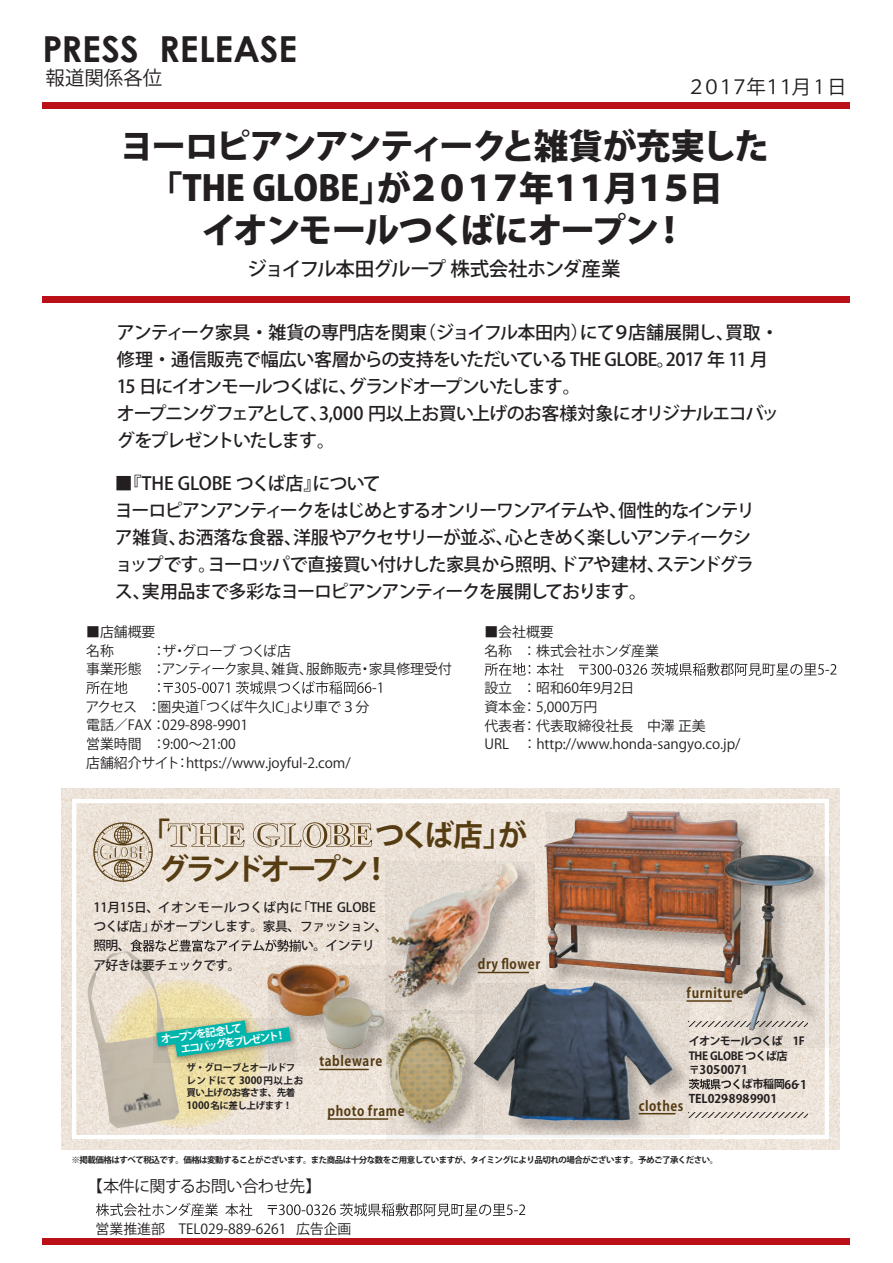
<style>
.page{position:relative;width:893px;height:1263px;background:#fff}
.page>*{position:absolute;margin:0;border:0;box-sizing:border-box;transform-origin:0 0}
.t1{font:700 35.85px "Century Gothic";color:#231f20}
.t2{font:800 34.8px/41.7px "Koz Go Pr 6 N";letter-spacing:-.065em;color:#231f20;text-align:center}
.t3{font:700 29.7px/34px "Koz Go Pr 6 N";letter-spacing:-.135em;color:#563c12}
.t4{font:500 19.5px "Koz Go Pr 6 N";letter-spacing:-.045em;color:#231f20}
.t5{font:19.5px "Koz Go Pr 6 N";letter-spacing:-.21em;color:#231f20}
.t6{font:19.5px "Koz Go Pr 6 N";letter-spacing:-.155em;color:#231f20}
.t7{font:500 18px/27px "Koz Go Pr 6 N";letter-spacing:-.06em;color:#231f20}
.t8{font:16.05px "Koz Go Pr 6 N";letter-spacing:-.03em;color:#231f20}
.t9{font:13.8px/18.6px "Koz Go Pr 6 N";color:#231f20}
.t10{font:700 13.8px "Koz Go Pr 6 N";letter-spacing:.05em;color:#563c12;scale:.9 1}
.t11{font:500 12.75px/19.2px "Koz Go Pr 6 N";letter-spacing:-.02em;color:#231f20}
.t12{font:500 12.75px "Koz Go Pr 6 N";letter-spacing:-.04em;color:#231f20}
.t13{font:700 11.85px "Koz Go Pr 6 N";color:#231f20}
.t14{font:700 11.1px/14.4px "Koz Go Pr 6 N";letter-spacing:-.07em;color:#231f20}
.t15{font:700 10.65px/12.8px "Koz Go Pr 6 N";color:#fff}
.t16{font:700 9.6px/12.8px "Koz Go Pr 6 N";letter-spacing:-.055em;color:#231f20}
.t17{font:700 8.55px "Koz Go Pr 6 N";letter-spacing:-.06em;color:#231f20}
.s1{font-size:11.1px}
.s2{font-size:11.85px}
.s3{font-size:10.2px}
</style>
<div class="page">
<div style="left:43px;top:102px;width:807px;height:7px;background:#bb1018"></div>
<div style="left:43px;top:296px;width:807px;height:7px;background:#bb1018"></div>
<div style="left:43px;top:1238px;width:807px;height:7px;background:#bb1018"></div>
<svg style="left:86px;top:681px;width:295px;height:13px"></svg>
<svg style="left:485px;top:663px;width:351px;height:13px"></svg>
<svg style="left:96px;top:1203px;width:429px;height:13px"></svg>
<img style="left:61px;top:788px;width:779px;height:362px">
<div style="left:72px;top:799px;width:757px;height:340px;border:4px solid #fff"></div>
<svg style="left:167px;top:823px;width:78px;height:24px;background:#ccbfae"></svg>
<svg style="left:253px;top:822px;width:119px;height:26px;background:#cabcab"></svg>
<svg style="left:690px;top:812px;width:70px;height:188px"></svg>
<img style="left:544px;top:811px;width:200px;height:173px">
<svg style="left:268px;top:1049px;width:117px;height:17px;background:#dad1c8"></svg>
<img style="left:267px;top:964px;width:118px;height:85px">
<img style="left:385px;top:861px;width:149px;height:149px">
<img style="left:400px;top:860px;width:108px;height:79px">
<svg style="left:387px;top:1010px;width:96px;height:130px;background:#c5baa6"></svg>
<img style="left:385px;top:1009px;width:40px;height:113px">
<hr style="left:319px;top:1069px;width:50px;height:1px;background:#563c12">
<hr style="left:478px;top:972px;width:51px;height:1px;background:#563c12">
<svg style="left:690px;top:1079px;width:50px;height:10px"></svg>
<svg style="left:690px;top:1112px;width:118px;height:6px"></svg>
<svg style="left:690px;top:1022px;width:33px;height:5px"></svg>
<svg style="left:475px;top:983px;width:215px;height:155px;background:#939395"></svg>
<img style="left:473px;top:982px;width:121px;height:99px">
<hr style="left:639px;top:1113px;width:36px;height:1px;background:#563c12">
<svg style="left:93px;top:822px;width:60px;height:60px;background:#c6b8a6"></svg>
<hr style="left:328px;top:1118px;width:60px;height:2px;background:#563c12">
<svg style="left:725px;top:856px;width:106px;height:191px;fill:#e5dcd3"></svg>
<img style="left:723px;top:855px;width:91px;height:176px">
<hr style="left:686px;top:1000px;width:46px;height:2px;background:#563c12">
<svg style="left:104px;top:979px;width:162px;height:149px;background:#ecdead"></svg>
<img style="left:87px;top:951px;width:93px;height:177px">
<svg style="left:154px;top:1017px;width:143px;height:45px"></svg>
<svg style="left:156px;top:1020px;width:135px;height:37px;background:#5ebca8"></svg>
<svg style="left:130px;top:939px;width:171px;height:13px;background:#ada59f"></svg>
<h1 class="t1" style="left:43px;top:22px;width:256px">PRESS RELEASE</h1>
<p class="t6" style="left:46px;top:67px;width:118px">報道関係各位</p>
<p class="t5" style="left:686px;top:76px;width:162px">２０１７年１１月 1 日</p>
<h2 class="t2" style="left:120px;top:127px;width:651px">ヨーロピアンアンティークと雑貨が充実した「THE GLOBE」が２０１７年１１月１５日<br>イオンモールつくばにオープン！</h2>
<p class="t4" style="left:248px;top:258px;width:374px">ジョイフル本田グループ 株式会社ホンダ産業</p>
<p class="t7" style="left:117px;top:319px;width:664px">アンティーク家具・雑貨の専門店を関東（ジョイフル本田内）にて９店舗展開し、買取・修理・通信販売で幅広い客層からの支持をいただいている THE GLOBE。2017 年 11 月15 日にイオンモールつくばに、グランドオープンいたします。<br>オープニングフェアとして、3,000 円以上お買い上げのお客様対象にオリジナルエコバッグをプレゼントいたします。</p>
<p class="t7" style="left:115px;top:470px;width:641px">■『THE GLOBE つくば店』について<br>ヨーロピアンアンティークをはじめとするオンリーワンアイテムや、個性的なインテリア雑貨、お洒落な食器、洋服やアクセサリーが並ぶ、心ときめく楽しいアンティークショップです。ヨーロッパで直接買い付けした家具から照明、ドアや建材、ステンドグラス、実用品まで多彩なヨーロピアンアンティークを展開しております。</p>
<p class="t9" style="left:86px;top:623px;width:367px">■店舗概要<br>名称　　　：ザ・グローブ つくば店<br>事業形態 ：アンティーク家具、雑貨、服飾販売・家具修理受付</p>
<p class="t9" style="left:86px;top:697px;width:285px">アクセス ：圏央道「つくば牛久IC」より車で３分電話／FAX：029-898-9901<br>営業時間　：9:00～21:00<br>店舗紹介サイト：https://www.joyful-2.com/</p>
<p class="t9" style="left:484px;top:623px;width:176px">■会社概要<br>名称　： 株式会社ホンダ産業</p>
<p class="t9" style="left:484px;top:679px;width:258px">設立　： 昭和60年9月2日<br>資本金： 5,000万円<br>代表者： 代表取締役社長　中澤 正美<br>URL ：http://www.honda-sangyo.co.jp/</p>
<h3 class="t3" style="left:141px;top:817px;width:31px">「</h3>
<h3 class="t3" style="left:159px;top:819px;width:370px;text-indent:215px">つくば店」がグランドオープン！</h3>
<p class="t11" style="left:93px;top:898px;width:296px">11月15日、イオンモールつくば内に「THE GLOBEつくば店」がオープンします。家具、ファッション、照明、</p>
<p class="t11" style="left:301px;top:936px;width:75px">い。インテリ</p>
<p class="t12" style="left:93px;top:958px;width:149px">ア好きは要チェックです。</p>
<p class="t10" style="left:478px;top:956px;width:71px">dry flower</p>
<p class="t10" style="left:686px;top:985px;width:65px">furniture</p>
<p class="t15" style="left:178px;top:1031px;width:108px;text-indent:-18px;rotate:-8deg">オープンを記念して<br>エコバッグをプレゼント！</p>
<p class="t14" style="left:689px;top:1034px;width:118px">イオンモールつくば 1F<br>THE GLOBE つくば店</p>
<p class="t13" style="left:689px;top:1063px;width:61px"><span class="s1">〒</span>305-0071</p>
<p class="t14" style="left:742px;top:1077px;width:67px">ば市稲岡<span class="s2">66-1</span></p>
<p class="t13" style="left:689px;top:1092px;width:90px">TEL 029-898-9901</p>
<p class="t10" style="left:319px;top:1053px;width:71px">tableware</p>
<p class="t16" style="left:186px;top:1061px;width:118px">ザ・グローブとオールドフレンドにて <span class="s3">3000</span>円以上お買い上げのお客さま、先着<br><span class="s3">1000</span>名に差し上げます！</p>
<p class="t10" style="left:639px;top:1098px;width:51px">clothes</p>
<p class="t10" style="left:328px;top:1103px;width:87px">photo frame</p>
<p class="t17" style="left:72px;top:1155px;width:648px">※掲載価格はすべて税込です。価格は変動することがございます。また商品は十分な数をご用意していますが、タイミングにより品切れの場合がございます。予めご了承ください。</p>
<p class="t8" style="left:87px;top:1177px;width:236px">【本件に関するお問い合わせ先】</p>
<p class="t9" style="left:96px;top:1219px;width:257px">営業推進部　TEL029-889-6261 広告企画</p>
</div>
